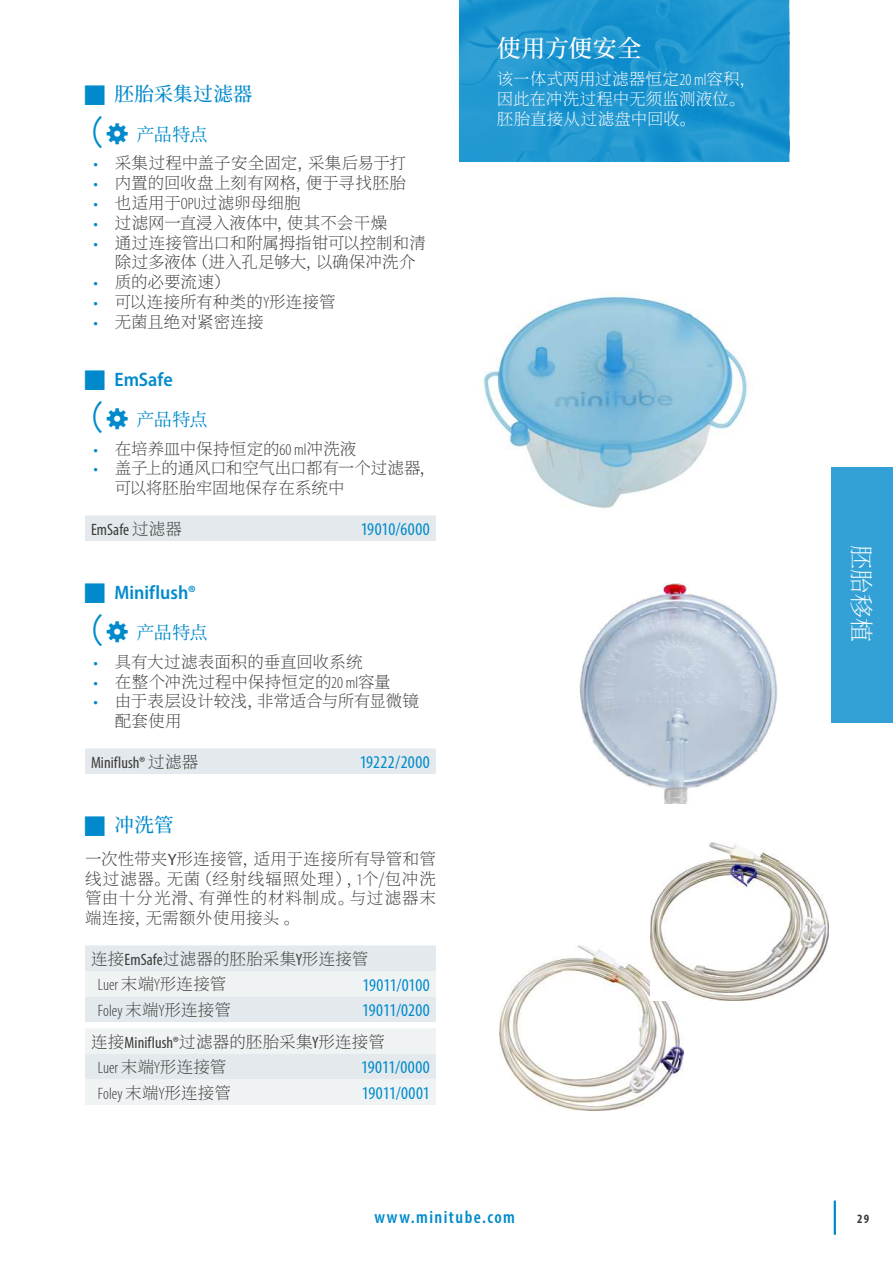
<style>
.page{position:relative;width:893px;height:1263px;background:#fff}
.page>*{position:absolute;margin:0;border:0;box-sizing:border-box;transform-origin:0 0}
.t1{font:500 24px "Source Han Serif SC";letter-spacing:.02em;color:#fff}
.t2{font:200 24px "Source Han Serif SC";color:#fff}
.t3{font:600 semi-condensed 19.5px "Myriad Pro";color:#008acb}
.t4{font:500 19.5px "Source Han Serif SC";letter-spacing:.015em;color:#008acb}
.t5{font:condensed 18px "Myriad Pro";letter-spacing:.01em;color:#008acb}
.t6{font:condensed 18px "Myriad Pro";letter-spacing:.03em;color:#008acb}
.t7{font:600 condensed 18px "Myriad Pro";letter-spacing:.08em;color:#008acb}
.t8{font:18px "Source Han Serif SC";letter-spacing:-.035em;color:#008acb}
.t9{font:200 16.5px/19.8px "Source Han Serif SC";letter-spacing:.005em;color:#3b3b3a}
.t10{font:200 16.5px/19.8px "Source Han Serif SC";letter-spacing:.01em;color:#fff}
.t11{font:300 condensed 16.5px "Myriad Pro";letter-spacing:.005em;color:#3b3b3a}
.t12{font:condensed 16.5px "Myriad Pro";letter-spacing:.005em;color:#3b3b3a}
.t13{font:700 condensed 12.75px "Myriad Pro";color:#3b3b3a}
.s1{font-family:"MS Gothic";font-size:36px}
.s2{font-family:"Myriad Pro";font-weight:600;font-stretch:condensed;color:#008acb}
.s3{font-family:"Myriad Pro";font-weight:300;font-stretch:condensed}
.s4{font-family:"Source Han Serif SC";font-weight:200;font-stretch:normal}
.s5{font-family:"Myriad Pro";font-weight:400}
.s6{font-family:"Myriad Pro";font-weight:400;font-stretch:condensed}
</style>
<div class="page">
<hr style="left:834px;top:1200px;width:2px;height:35px;background:#008acb">
<div style="left:831px;top:468px;width:62px;height:255px;background:#33a1d5"></div>
<img style="left:500px;top:945px;width:184px;height:166px">
<img style="left:651px;top:843px;width:177px;height:158px">
<svg style="left:459px;top:0;width:330px;height:162px;background:#1e96d0"></svg>
<svg style="left:85px;top:515px;width:351px;height:456px"></svg>
<svg style="left:85px;top:971px;width:351px;height:134px;fill:#f0f3f4"></svg>
<img style="left:483px;top:293px;width:265px;height:215px">
<img style="left:580px;top:583px;width:198px;height:221px">
<svg style="left:85px;top:583px;width:20px;height:20px"></svg>
<svg style="left:107px;top:621px;width:21px;height:21px"></svg>
<svg style="left:85px;top:816px;width:20px;height:20px"></svg>
<p class="t4" style="left:114px;top:83px;width:139px">胚胎采集过滤器</p>
<p class="t8" style="left:85px;top:124px;width:124px"><span class="s1">(</span> 产品特点</p>
<p class="t9" style="left:94px;top:154px;width:314px"><span class="s2">•</span> 采集过程中盖子安全固定，采集后易于打</p>
<p class="t9" style="left:94px;top:174px;width:314px"><span class="s2">•</span> 内置的回收盘上刻有网格，便于寻找胚胎</p>
<p class="t9" style="left:94px;top:193px;width:208px"><span class="s2">•</span> 也适用于<span class="s3">OPU</span>过滤卵母细胞</p>
<p class="t9" style="left:94px;top:213px;width:295px"><span class="s2">•</span> 过滤网一直浸入液体中，使其不会干燥</p>
<p class="t9" style="left:115px;top:233px;width:313px;text-indent:-21px"><span class="s2">•</span> 通过连接管出口和附属拇指钳可以控制和清除过多液体（进入孔足够大，以确保冲洗介</p>
<p class="t9" style="left:94px;top:273px;width:139px"><span class="s2">•</span> 质的必要流速）</p>
<p class="t9" style="left:94px;top:292px;width:243px"><span class="s2">•</span> 可以连接所有种类的<span class="s3">Y</span>形连接管</p>
<p class="t9" style="left:94px;top:312px;width:172px"><span class="s2">•</span> 无菌且绝对紧密连接</p>
<p class="t3" style="left:114px;top:367px;width:60px">EmSafe</p>
<p class="t8" style="left:85px;top:409px;width:124px"><span class="s1">(</span> 产品特点</p>
<p class="t9" style="left:94px;top:439px;width:264px"><span class="s2">•</span> 在培养皿中保持恒定的<span class="s3">60 ml</span>冲洗液</p>
<p class="t9" style="left:115px;top:459px;width:323px;text-indent:-21px"><span class="s2">•</span> 盖子上的通风口和空气出口都有一个过滤器，可以将胚胎牢固地保存在系统中</p>
<p class="t12" style="left:91px;top:519px;width:93px">EmSafe <span class="s4">过滤器</span></p>
<p class="t6" style="left:361px;top:518px;width:71px">19010/6000</p>
<p class="t3" style="left:114px;top:580px;width:83px">Miniflush®</p>
<p class="t8" style="left:85px;top:622px;width:124px"><span class="s1">(</span> 产品特点</p>
<p class="t9" style="left:94px;top:652px;width:271px"><span class="s2">•</span> 具有大过滤表面积的垂直回收系统</p>
<p class="t9" style="left:94px;top:672px;width:298px"><span class="s2">•</span> 在整个冲洗过程中保持恒定的<span class="s3">20 ml</span>容量</p>
<p class="t9" style="left:115px;top:692px;width:306px;text-indent:-21px"><span class="s2">•</span> 由于表层设计较浅，非常适合与所有显微镜配套使用</p>
<p class="t12" style="left:91px;top:752px;width:109px">Miniflush® <span class="s4">过滤器</span></p>
<p class="t5" style="left:360px;top:751px;width:72px">19222/2000</p>
<p class="t4" style="left:114px;top:814px;width:61px">冲洗管</p>
<p class="t9" style="left:85px;top:849px;width:352px;text-align:justify">一次性带夹<span class="s5">Y</span>形连接管，适用于连接所有导管和管线过滤器。无菌（经射线辐照处理），<span class="s3">1</span>个/包冲洗管由十分光滑、有弹性的材料制成。与过滤器末端连接，无需额外使用接头 。</p>
<p class="t9" style="left:98px;top:946px;width:272px;line-height:25.5px;text-indent:-7px">连接<span class="s6">EmSafe</span>过滤器的胚胎采集<span class="s6">Y</span>形连接管<br><span class="s3">Luer</span> 末端<span class="s3">Y</span>形连接管</p>
<p class="t5" style="left:363px;top:974px;width:69px">19011/0100</p>
<p class="t11" style="left:98px;top:1000px;width:135px">Foley <span class="s4">末端</span>Y<span class="s4">形连接管</span></p>
<p class="t5" style="left:362px;top:999px;width:69px">19011/0200</p>
<p class="t9" style="left:98px;top:1029px;width:289px;line-height:25.5px;text-indent:-7px">连接<span class="s6">Miniflush®</span>过滤器的胚胎采集<span class="s6">Y</span>形连接管<br><span class="s3">Luer</span> 末端<span class="s3">Y</span>形连接管</p>
<p class="t6" style="left:361px;top:1056px;width:70px">19011/0000</p>
<p class="t11" style="left:98px;top:1083px;width:135px">Foley <span class="s4">末端</span>Y<span class="s4">形连接管</span></p>
<p class="t5" style="left:362px;top:1082px;width:69px">19011/0001</p>
<h1 class="t1" style="left:497px;top:34px;width:146px">使用方便安全</h1>
<p class="t10" style="left:497px;top:70px;width:261px">该一体式两用过滤器恒定<span class="s3">20 ml</span>容积，因此在冲洗过程中无须监测液位。胚胎直接从过滤盘中回收。</p>
<h1 class="t2" style="left:875px;top:545px;width:99px;rotate:90deg">胚胎移植</h1>
<p class="t7" style="left:374px;top:1205px;width:142px">www.minitube.com</p>
<p class="t13" style="left:857px;top:1211px;width:13px">29</p>
</div>
